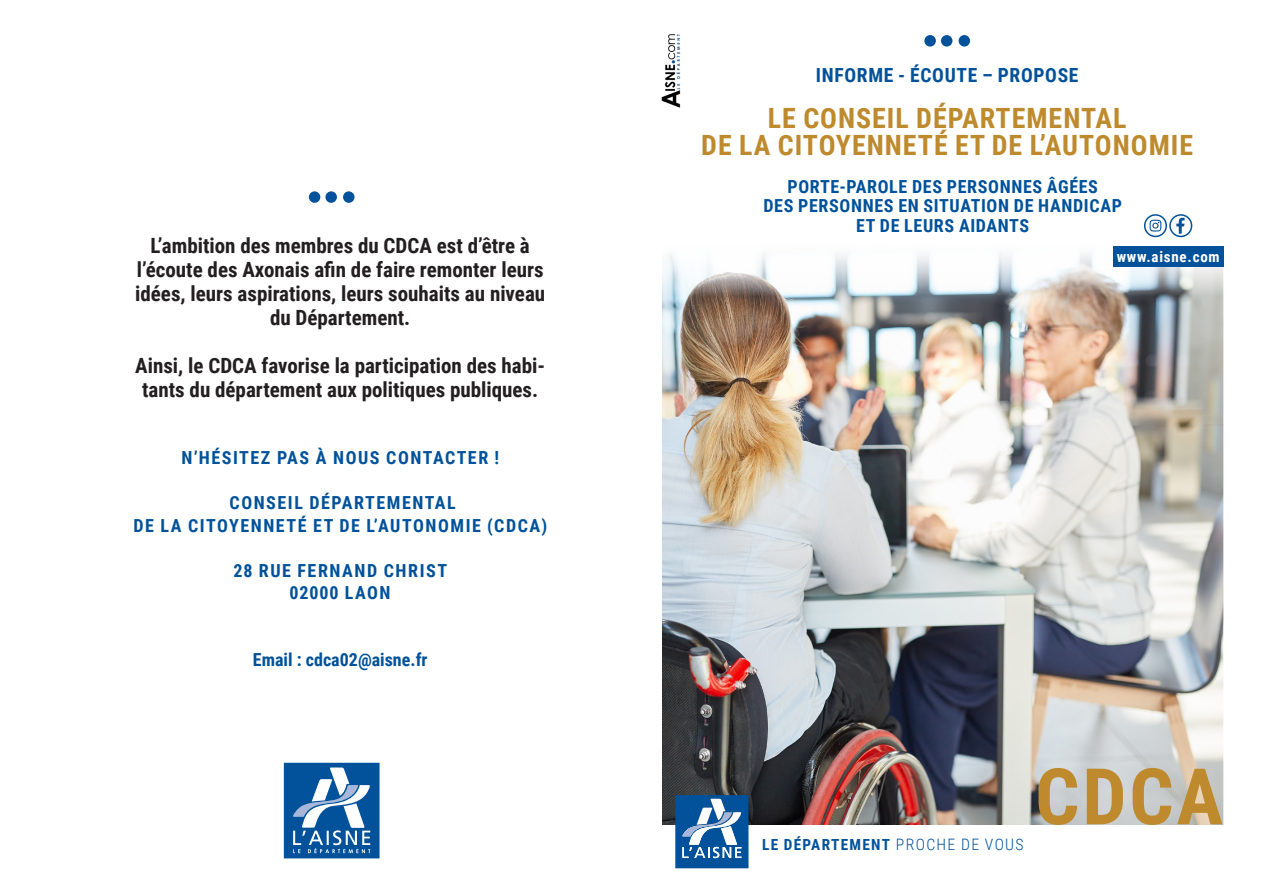
<style>
.page{position:relative;width:1263px;height:893px;background:#fff}
.page>*{position:absolute;margin:0;border:0;box-sizing:border-box;transform-origin:0 0}
.t1{font:700 78.15px "Roboto Condensed";color:#be8a2d}
.t2{font:700 27.9px "Roboto Condensed";letter-spacing:.035em;color:#be8a2d}
.t3{font:700 21px/24px "Roboto Condensed";color:#231f20;text-align:center}
.t4{font:700 19.5px "Roboto Condensed";letter-spacing:.035em;color:#01529a}
.t5{font:700 18px "Roboto Condensed";letter-spacing:.085em;color:#01529a}
.t6{font:700 18px "Roboto Condensed";letter-spacing:.045em;color:#01529a}
.t7{font:700 18px "Roboto Condensed";color:#01529a}
.t8{font:700 15.3px "Roboto Condensed";letter-spacing:.085em;color:#01529a}
.t9{font:700 15px "Roboto Condensed";letter-spacing:.05em;color:#fff}
.s1{font-weight:300;font-size:15.75px}
</style>
<div class="page">
<img style="left:662px;top:254px;width:561px;height:571px">
<svg style="left:675px;top:795px;width:73px;height:73px"></svg>
<div style="left:680px;top:859px;width:63px;height:8px;background:#01529a"></div>
<img style="left:661px;top:34px;width:20px;height:74px">
<div style="left:924px;top:35px;width:12px;height:12px;background:#01529a;border-radius:50%"></div>
<div style="left:941px;top:35px;width:11px;height:12px;background:#01529a;border-radius:50%"></div>
<div style="left:958px;top:35px;width:12px;height:12px;background:#01529a;border-radius:50%"></div>
<div style="left:1113px;top:246px;width:110px;height:21px;background:#01529a"></div>
<div style="left:1169px;top:214px;width:23px;height:23px;border:2px solid #01529a;border-radius:50%"></div>
<div style="left:1144px;top:214px;width:23px;height:23px;border:2px solid #01529a;border-radius:50%"></div>
<svg style="left:1176px;top:218px;width:8px;height:16px"></svg>
<svg style="left:1149px;top:220px;width:12px;height:12px"></svg>
<div style="left:309px;top:191px;width:11px;height:12px;background:#01529a;border-radius:50%"></div>
<div style="left:325px;top:191px;width:12px;height:12px;background:#01529a;border-radius:50%"></div>
<div style="left:343px;top:191px;width:11px;height:12px;background:#01529a;border-radius:50%"></div>
<svg style="left:284px;top:763px;width:95px;height:95px"></svg>
<p class="t3" style="left:135px;top:233px;width:411px">L’ambition des membres du CDCA est d’être à l’écoute des Axonais afin de faire remonter leurs idées, leurs aspirations, leurs souhaits au niveau du Département.</p>
<p class="t3" style="left:135px;top:353px;width:411px">Ainsi, le CDCA favorise la participation des habi&shy;tants du département aux politiques publiques.</p>
<p class="t5" style="left:181px;top:445px;width:319px">N’HÉSITEZ PAS À NOUS CONTACTER !</p>
<p class="t5" style="left:230px;top:490px;width:228px">CONSEIL DÉPARTEMENTAL</p>
<p class="t5" style="left:133px;top:513px;width:415px">DE LA CITOYENNETÉ ET DE L’AUTONOMIE (CDCA)</p>
<p class="t5" style="left:233px;top:558px;width:215px">28 RUE FERNAND CHRIST</p>
<p class="t6" style="left:289px;top:580px;width:103px">02000 LAON</p>
<p class="t7" style="left:253px;top:647px;width:176px">Email : cdca02@aisne.fr</p>
<p class="t4" style="left:816px;top:61px;width:264px">INFORME - ÉCOUTE – PROPOSE</p>
<p class="t2" style="left:768px;top:98px;width:360px">LE CONSEIL DÉPARTEMENTAL</p>
<p class="t2" style="left:701px;top:126px;width:493px">DE LA CITOYENNETÉ ET DE L’AUTONOMIE</p>
<p class="t6" style="left:787px;top:174px;width:312px">PORTE-PAROLE DES PERSONNES ÂGÉES</p>
<p class="t6" style="left:763px;top:193px;width:360px">DES PERSONNES EN SITUATION DE HANDICAP</p>
<p class="t6" style="left:856px;top:213px;width:175px">ET DE LEURS AIDANTS</p>
<p class="t9" style="left:1117px;top:246px;width:105px">www.aisne.com</p>
<p class="t8" style="left:762px;top:834px;width:263px">LE DÉPARTEMENT <span class="s1">PROCHE DE VOUS</span></p>
<p class="t1" style="left:1035px;top:742px;width:189px">CDCA</p>
</div>
